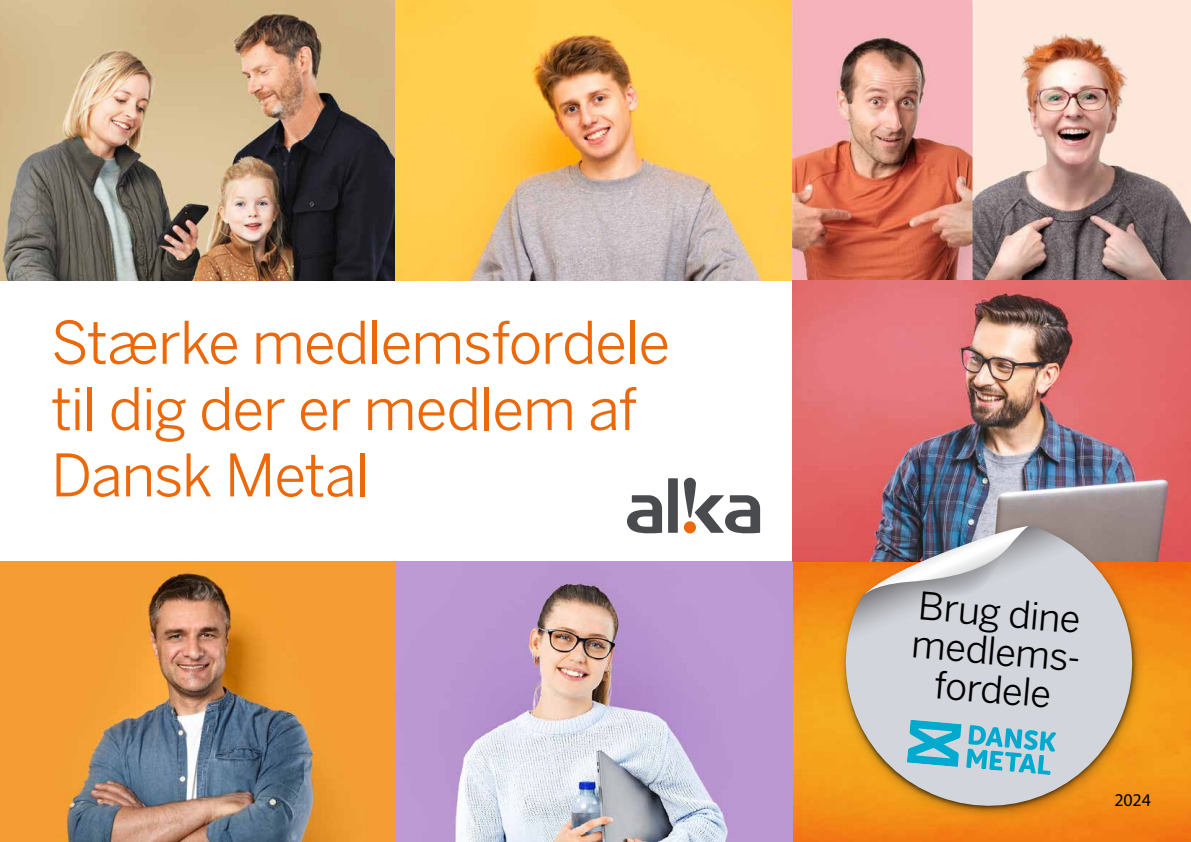
<style>
.page{position:relative;width:1191px;height:842px;background:#fff}
.page>*{position:absolute;margin:0;border:0;box-sizing:border-box;transform-origin:0 0}
.t1{font:58.2px/66.4px "Benton Sans";letter-spacing:-.02em;color:#eb690b}
.t2{font:37.8px/38.6px "Benton Sans";color:#000;text-align:center}
.t3{font:18px "Myriad Pro";color:#000}
</style>
<div class="page">
<img style="left:0;top:0;width:1191px;height:281px">
<img style="left:0;top:561px;width:773px;height:281px">
<img style="left:792px;top:281px;width:399px;height:168px">
<div style="left:668px;top:478px;width:10px;height:55px;background:#494b4f"></div>
<svg style="left:627px;top:495px;width:35px;height:39px"></svg>
<svg style="left:684px;top:478px;width:76px;height:56px"></svg>
<img style="left:773px;top:449px;width:418px;height:393px">
<svg style="left:827px;top:526px;width:323px;height:298px;background:#daa96b"></svg>
<img style="left:800px;top:449px;width:291px;height:257px">
<img style="left:862px;top:526px;width:169px;height:71px">
<svg style="left:906px;top:720px;width:150px;height:55px;background:#7ac3d6"></svg>
<p class="t1" style="left:51px;top:309px;width:620px">Stærke medlemsfordele til dig der er medlem af<br>Dansk Metal</p>
<p class="t2" style="left:917px;top:585px;width:176px;rotate:5deg">Brug dine medlems&shy;fordele</p>
<p class="t3" style="left:1114px;top:789px;width:38px">2024</p>
</div>
